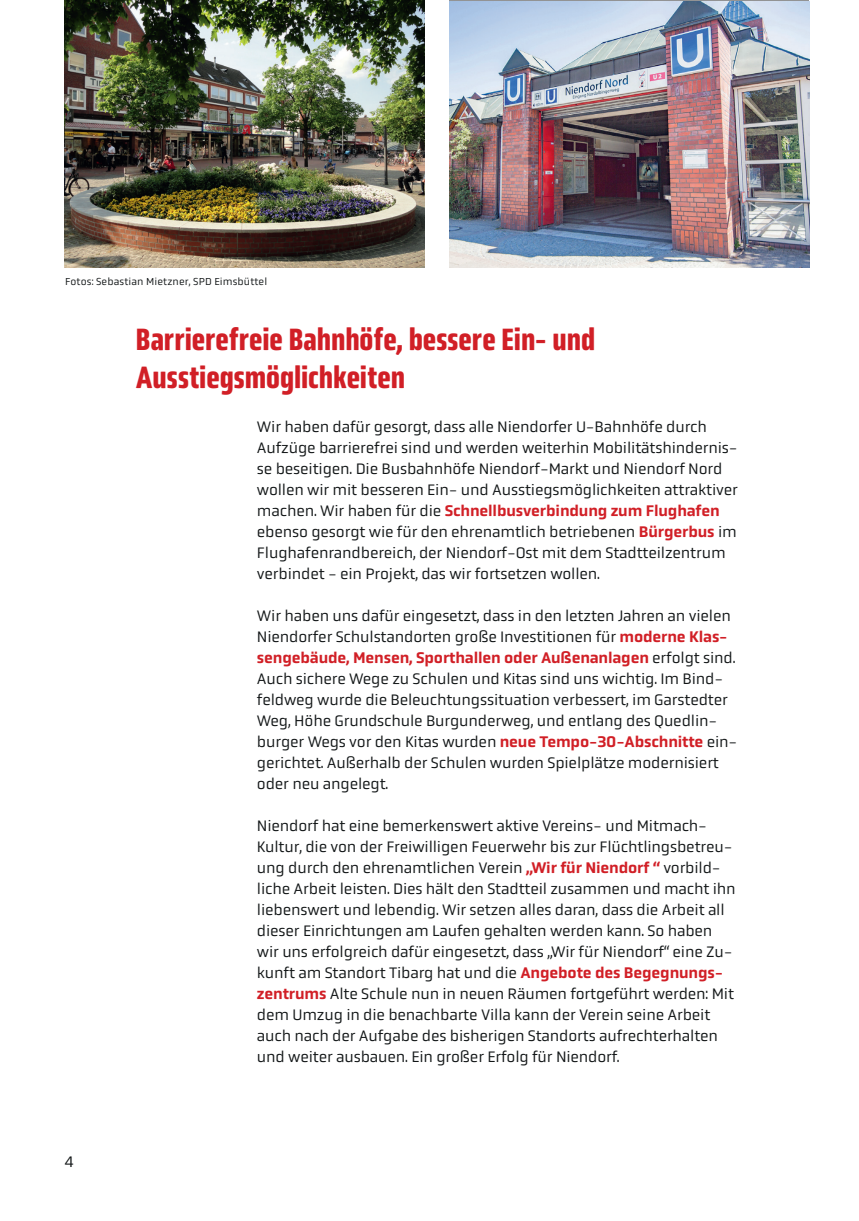
<style>
.page{position:relative;width:859px;height:1221px;background:#fff}
.page>*{position:absolute;margin:0;border:0;box-sizing:border-box;transform-origin:0 0}
.t1{font:500 31.5px/37.8px "Obvia Condensed";color:#d11f26}
.t2{font:15.75px/21px "Obvia";letter-spacing:-.01em;color:#121617}
.t3{font:10.5px "Obvia";letter-spacing:.01em;color:#121617}
.s1{font-weight:500;color:#d11f26}
</style>
<div class="page">
<img style="left:64px;top:0;width:360px;height:267px">
<img style="left:449px;top:1px;width:360px;height:266px">
<p class="t3" style="left:65px;top:275px;width:204px">Fotos: Sebastian Mietzner, SPD Eimsbüttel</p>
<h1 class="t1" style="left:136px;top:320px;width:460px">Barrierefreie Bahnhöfe, bessere Ein- und<br>Ausstiegsmöglichkeiten</h1>
<p class="t2" style="left:64px;top:1151px;width:11px">4</p>
<p class="t2" style="left:257px;top:416px;width:482px">Wir haben dafür gesorgt, dass alle Niendorfer U-Bahnhöfe durch Aufzüge barrierefrei sind und werden weiterhin Mobilitätshindernis&shy;se beseitigen. Die Busbahnhöfe Niendorf-Markt und Niendorf Nord wollen wir mit besseren Ein- und Ausstiegsmöglichkeiten attraktiver machen. Wir haben für die <span class="s1">Schnellbusverbindung zum Flughafen </span>ebenso gesorgt wie für den ehrenamtlich betriebenen <span class="s1">Bürgerbus</span> im Flughafenrandbereich, der Niendorf-Ost mit dem Stadtteilzentrum verbindet - ein Projekt, das wir fortsetzen wollen.</p>
<p class="t2" style="left:257px;top:605px;width:482px">Wir haben uns dafür eingesetzt, dass in den letzten Jahren an vielen Niendorfer Schulstandorten große Investitionen für <span class="s1">moderne Klas&shy;sengebäude, Mensen, Sporthallen oder Außenanlagen</span> erfolgt sind.<br>Auch sichere Wege zu Schulen und Kitas sind uns wichtig. Im Bind&shy;feldweg wurde die Beleuchtungssituation verbessert, im Garstedter Weg, Höhe Grundschule Burgunderweg, und entlang des Quedlin&shy;burger Wegs vor den Kitas wurden <span class="s1">neue Tempo-30-Abschnitte</span> ein&shy;gerichtet. Außerhalb der Schulen wurden Spielplätze modernisiert oder neu angelegt.</p>
<p class="t2" style="left:257px;top:815px;width:480px">Niendorf hat eine bemerkenswert aktive Vereins- und Mitmach-Kultur, die von der Freiwilligen Feuerwehr bis zur Flüchtlingsbetreu&shy;ung durch den ehrenamtlichen Verein <span class="s1">„Wir für Niendorf “</span> vorbild&shy;liche Arbeit leisten. Dies hält den Stadtteil zusammen und macht ihn liebenswert und lebendig. Wir setzen alles daran, dass die Arbeit all dieser Einrichtungen am Laufen gehalten werden kann. So haben wir uns erfolgreich dafür eingesetzt, dass „Wir für Niendorf“ eine Zu&shy;kunft am Standort Tibarg hat und die <span class="s1">Angebote des Begegnungs&shy;zentrums</span> Alte Schule nun in neuen Räumen fortgeführt werden: Mit dem Umzug in die benachbarte Villa kann der Verein seine Arbeit auch nach der Aufgabe des bisherigen Standorts aufrechterhalten und weiter ausbauen. Ein großer Erfolg für Niendorf.</p>
</div>
